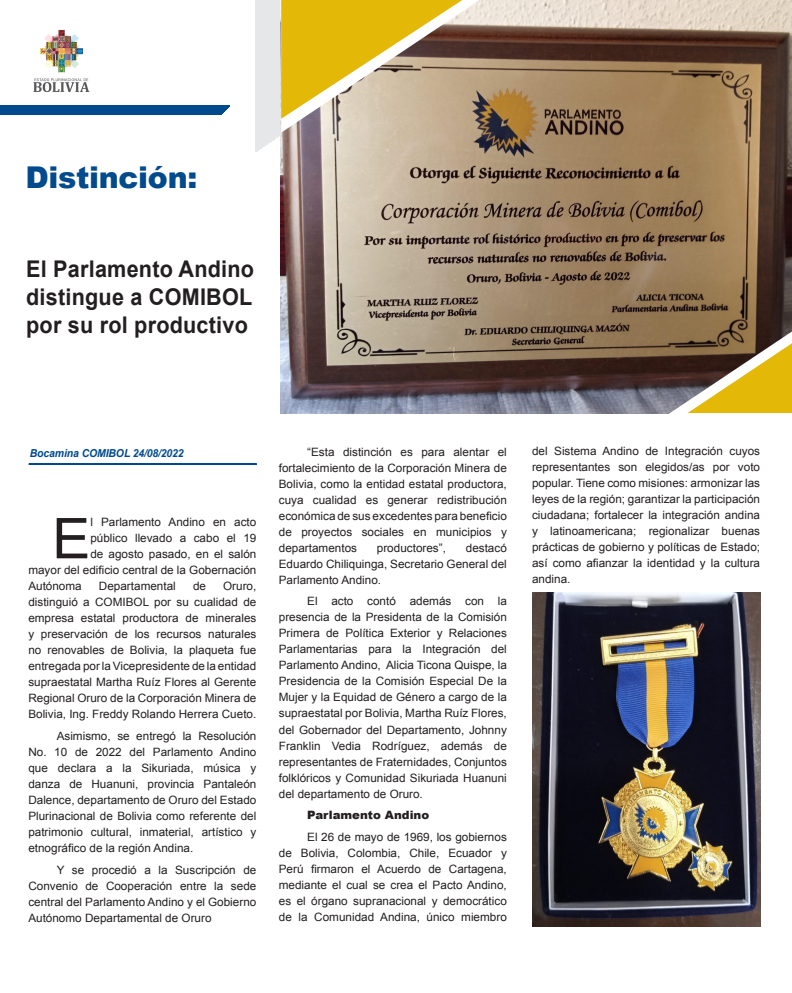
<style>
.page{position:relative;width:792px;height:993px;background:#fff}
.page>*{position:absolute;margin:0;border:0;box-sizing:border-box;transform-origin:0 0}
.cuerpo_2{font:56.2px "Arial";color:#231f20}
.t1{font:900 30px "Arial";letter-spacing:-.01em;color:#004a8d}
.t2{font:700 23px/28px "Arial";letter-spacing:.01em;color:#231f20;text-align:justify;scale:.94 1}
.cuerpo_2-2{font:11.5px/16px "Arial";color:#231f20;text-align:justify}
.cuerpo_2-3{font:900 11.5px "Arial";color:#231f20}
.t3{font:italic 700 11px "Arial";letter-spacing:-.01em;color:#004a8d;scale:.95 1}
</style>
<div class="page">
<div style="left:256px;top:0;width:24px;height:152px;background:#e6e7e9"></div>
<div style="left:0;top:106px;width:230px;height:8px;background:#004a8d"></div>
<hr style="left:29px;top:463px;width:227px;height:1px;background:#004a8d">
<img style="left:280px;top:0;width:511px;height:413px">
<svg style="left:281px;top:0;width:199px;height:133px;background:#ceb361"></svg>
<svg style="left:665px;top:331px;width:127px;height:83px;background:#a08641"></svg>
<img style="left:33px;top:29px;width:57px;height:63px">
<img style="left:532px;top:592px;width:228px;height:333px">
<p class="t1" style="left:25px;top:155px;width:173px">Distinción:</p>
<p class="t2" style="left:26px;top:255px;width:244px">El Parlamento Andino distingue a COMIBOL por su rol productivo</p>
<p class="t3" style="left:30px;top:446px;width:163px">Bocamina COMIBOL 24/08/2022</p>
<p class="cuerpo_2-2" style="left:279px;top:443px;width:230px;text-indent:28px">“Esta distinción es para alentar el fortalecimiento de la Corporación Minera de Bolivia, como la entidad estatal productora, cuya cualidad es generar redistribución económica de sus excedentes para beneficio de proyectos sociales en municipios y departamentos</p>
<p class="cuerpo_2" style="left:52px;top:501px;width:40px">E</p>
<p class="cuerpo_2-2" style="left:90px;top:514px;width:168px">l Parlamento Andino en acto</p>
<p class="cuerpo_2-2" style="left:90px;top:530px;width:168px">público llevado a cabo el 19</p>
<p class="cuerpo_2-2" style="left:90px;top:546px;width:168px">de agosto pasado, en el salón</p>
<p class="cuerpo_2-2" style="left:28px;top:562px;width:230px">mayor del edificio central de la Gobernación</p>
<p class="cuerpo_2-2" style="left:28px;top:578px;width:55px">Autónoma</p>
<p class="cuerpo_2-2" style="left:99px;top:578px;width:78px">Departamental</p>
<p class="cuerpo_2-2" style="left:193px;top:578px;width:15px">de</p>
<p class="cuerpo_2-2" style="left:377px;top:539px;width:71px">productores”,</p>
<p class="cuerpo_2-2" style="left:279px;top:539px;width:230px;text-indent:187px">destacó Eduardo Chiliquinga, Secretario General del Parlamento Andino.</p>
<p class="cuerpo_2-2" style="left:279px;top:593px;width:230px;text-indent:28px">El acto contó además con la presencia de la Presidenta de la Comisión Primera de Política Exterior y Relaciones Parlamentarias para la Integración del Parlamento Andino, Alicia Ticona Quispe, la Presidencia de la Comisión Especial De la Mujer y la Equidad de Género a cargo de la supraestatal por Bolivia, Martha Ruíz Flores, del Gobernador del Departamento, Johnny Franklin Vedia Rodríguez, además de representantes de Fraternidades, Conjuntos folklóricos y Comunidad Sikuriada Huanuni del departamento de Oruro.</p>
<p class="cuerpo_2-3" style="left:307px;top:806px;width:124px">Parlamento Andino</p>
<p class="cuerpo_2-2" style="left:279px;top:828px;width:230px;text-indent:28px">El 26 de mayo de 1969, los gobiernos de Bolivia, Colombia, Chile, Ecuador y Perú firmaron el Acuerdo de Cartagena, mediante el cual se crea el Pacto Andino, es el órgano supranacional y democrático de la Comunidad Andina, único miembro</p>
<p class="cuerpo_2-2" style="left:28px;top:578px;width:230px;text-indent:195px">Oruro, distinguió a COMIBOL por su cualidad de empresa estatal productora de minerales y preservación de los recursos naturales no renovables de Bolivia, la plaqueta fue entregada por la Vicepresidente de la entidad supraestatal Martha Ruíz Flores al Gerente Regional Oruro de la Corporación Minera de Bolivia, Ing. Freddy Rolando Herrera Cueto.</p>
<p class="cuerpo_2-2" style="left:28px;top:728px;width:230px;text-indent:28px">Asimismo, se entregó la Resolución No. 10 de 2022 del Parlamento Andino que declara a la Sikuriada, música y danza de Huanuni, provincia Pantaleón Dalence, departamento de Oruro del Estado Plurinacional de Bolivia como referente del patrimonio cultural, inmaterial, artístico y etnográfico de la región Andina.</p>
<p class="cuerpo_2-2" style="left:28px;top:861px;width:230px;text-indent:28px">Y se procedió a la Suscripción de Convenio de Cooperación entre la sede central del Parlamento Andino y el Gobierno Autónomo Departamental de Oruro</p>
<p class="cuerpo_2-2" style="left:532px;top:443px;width:230px">del Sistema Andino de Integración cuyos representantes son elegidos/as por voto popular. Tiene como misiones: armonizar las leyes de la región; garantizar la participación ciudadana; fortalecer la integración andina y latinoamericana; regionalizar buenas prácticas de gobierno y políticas de Estado; así como afianzar la identidad y la cultura andina.</p>
</div>
